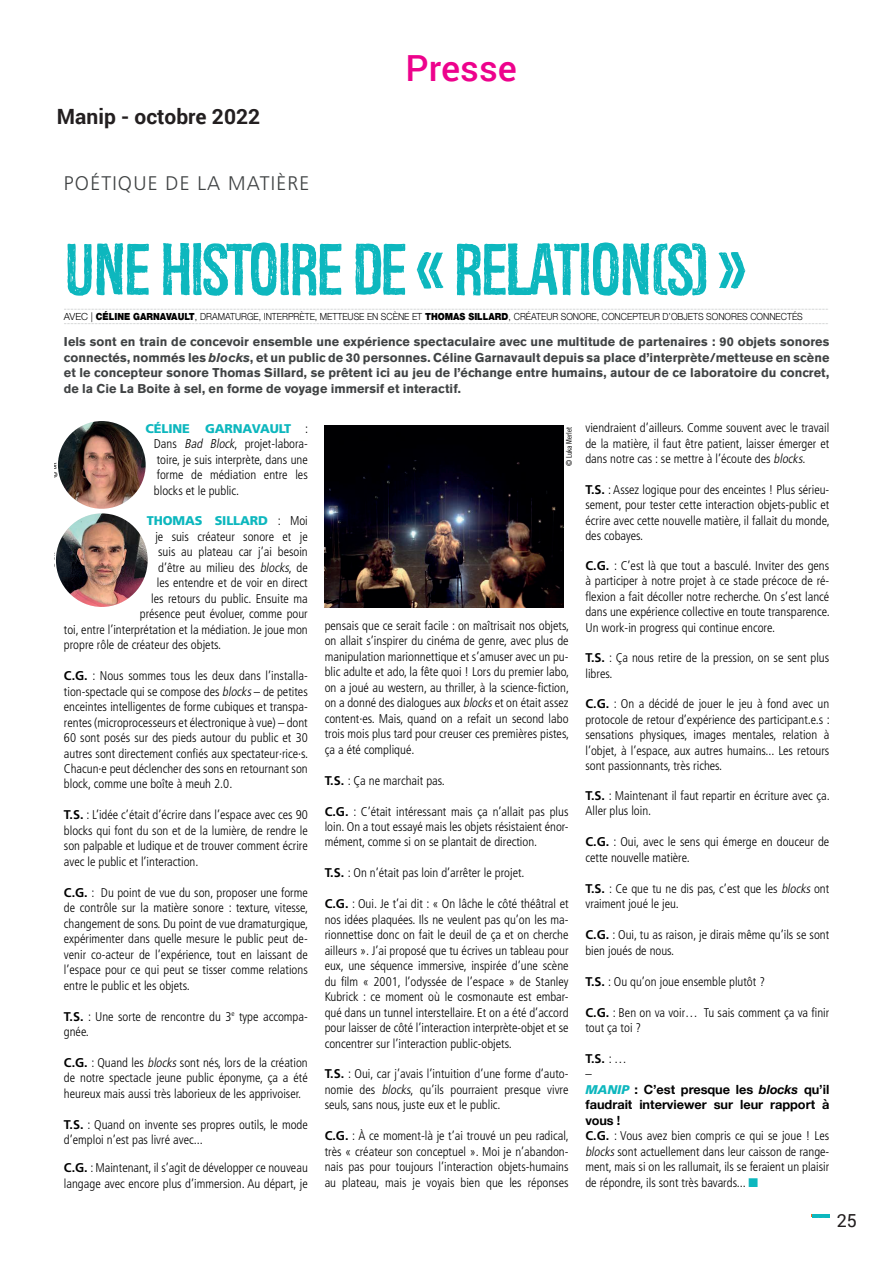
<style>
.page{position:relative;width:893px;height:1263px;background:#fff}
.page>*{position:absolute;margin:0;border:0;box-sizing:border-box;transform-origin:0 0}
.t1{font:70.35px "Redgar";letter-spacing:-.04em;color:#0db7be}
.t2{font:500 36px "Roboto";color:#ed028c}
.t3{font:700 21px "Roboto";color:#231f20}
.t4{font:300 19.65px "Frutiger";letter-spacing:.06em;color:#404344}
.t5{font:18px "Roboto";color:#231f20}
.t6{font:300 condensed 12.6px/15.5px "Frutiger";color:#000001;text-align:justify}
.t7{font:700 12.6px/15.5px "Akzidenz Grotesk BE";letter-spacing:.005em;color:#404344;text-align:justify}
.t8{font:700 12.6px/15.5px "Helvetica Neue";color:#000001;text-align:justify}
.t9{font:900 12.6px "Frutiger";letter-spacing:-.01em;color:#0db7be}
.t10{font:700 12.6px/15.5px "Frutiger";color:#000001}
.t11{font:300 9.9px "Helvetica Neue LT Std";color:#000001}
.t12{font:7.8px "Trade Gothic Cond Eighteen";color:#000001}
.s1{font-weight:900}
.s2{font-style:italic}
.s3{font-weight:900;font-stretch:normal;color:#0db7be}
.s4{font-weight:300;font-stretch:condensed;color:#000001}
.s5{font-weight:700;font-stretch:normal}
.s6{font-weight:300;font-stretch:condensed}
.s7{font-family:"Frutiger";font-weight:900;font-style:italic;color:#0db7be}
</style>
<div class="page">
<hr style="left:812px;top:1214px;width:17px;height:3px;background:#0db7be">
<img style="left:56px;top:513px;width:92px;height:94px">
<img style="left:58px;top:421px;width:88px;height:88px;border-radius:44px">
<svg style="left:64px;top:309px;width:764px;height:1px"></svg>
<svg style="left:64px;top:323px;width:764px;height:1px"></svg>
<img style="left:325px;top:426px;width:239px;height:182px">
<h3 class="t3" style="left:57px;top:102px;width:205px">Manip - octobre 2022</h3>
<h3 class="t4" style="left:64px;top:172px;width:247px">POÉTIQUE DE LA MATIÈRE</h3>
<h2 class="t2" style="left:405px;top:43px;width:113px">Presse</h2>
<h1 class="t1" style="left:64px;top:230px;width:684px">UNE HISTOIRE DE « RELATION(S) »</h1>
<p class="t11" style="left:64px;top:311px;width:740px">AVEC | <span class="s1">CÉLINE GARNAVAULT</span>, DRAMATURGE, INTERPRÈTE, METTEUSE EN SCÈNE ET <span class="s1">THOMAS SILLARD</span>, CRÉATEUR SONORE, CONCEPTEUR D’OBJETS SONORES CONNECTÉS</p>
<p class="t7" style="left:64px;top:334px;width:767px">Iels sont en train de concevoir ensemble une expérience spectaculaire avec une multitude de partenaires : 90 objets sonores connectés, nommés les <span class="s2">blocks</span>, et un public de 30 personnes. Céline Garnavault depuis sa place d’interprète/metteuse en scène et le concepteur sonore Thomas Sillard, se prêtent ici au jeu de l’échange entre humains, autour de ce laboratoire du concret, de la Cie La Boite à sel, en forme de voyage immersif et interactif.</p>
<p class="t12" style="left:564px;top:466px;width:41px;rotate:-90deg">© Luka Merlet</p>
<p class="t6" style="left:154px;top:421px;width:156px;text-indent:-8px"><span class="s3">CÉLINE GARNAVAULT</span> :<br>Dans <span class="s2">Bad Block</span>, projet-labora&shy;toire, je suis interprète, dans une forme de médiation entre les blocks et le public.</p>
<p class="t9" style="left:147px;top:513px;width:162px">THOMAS SILLARD <span class="s4">: Moi</span></p>
<p class="t6" style="left:155px;top:529px;width:154px">je suis créateur sonore et je</p>
<p class="t6" style="left:158px;top:544px;width:151px">suis au plateau car j’ai besoin</p>
<p class="t6" style="left:158px;top:560px;width:151px">d’être au milieu des <span class="s2">blocks</span>, de</p>
<p class="t6" style="left:157px;top:575px;width:153px">les entendre et de voir en direct</p>
<p class="t6" style="left:151px;top:591px;width:158px">les retours du public. Ensuite ma</p>
<p class="t6" style="left:140px;top:606px;width:169px">présence peut évoluer, comme pour</p>
<p class="t6" style="left:64px;top:622px;width:245px">toi, entre l’interprétation et la médiation. Je joue mon</p>
<p class="t6" style="left:64px;top:637px;width:159px">propre rôle de créateur des objets.</p>
<p class="t6" style="left:64px;top:668px;width:246px"><span class="s5">C.G.</span> : Nous sommes tous les deux dans l’installa&shy;tion-spectacle qui se compose des <span class="s2">blocks</span>– de petites enceintes intelligentes de forme cubiques et transpa&shy;rentes (microprocesseurs et électronique à vue) – dont 60 sont posés sur des pieds autour du public et 30 autres sont directement confiés aux spectateur·rice·s.<br>Chacun·e peut déclencher des sons en retournant son block, comme une boîte à meuh 2.0.</p>
<p class="t6" style="left:64px;top:807px;width:245px"><span class="s5">T.S.</span> : L’idée c’était d’écrire dans l’espace avec ces 90 blocks qui font du son et de la lumière, de rendre le son palpable et ludique et de trouver comment écrire avec le public et l’interaction.</p>
<p class="t6" style="left:64px;top:885px;width:246px"><span class="s5">C.G.</span> : Du point de vue du son, proposer une forme de contrôle sur la matière sonore : texture, vitesse, changement de sons. Du point de vue dramaturgique, expérimenter dans quelle mesure le public peut de&shy;venir co-acteur de l’expérience, tout en laissant de l’espace pour ce qui peut se tisser comme relations entre le public et les objets.</p>
<p class="t6" style="left:64px;top:1008px;width:245px"><span class="s5">T.S.</span> : Une sorte de rencontre du 3<sup>e</sup> type accompa&shy;gnée.</p>
<p class="t6" style="left:64px;top:1055px;width:245px"><span class="s5">C.G.</span> : Quand les <span class="s2">blocks</span> sont nés, lors de la création de notre spectacle jeune public éponyme, ça a été heureux mais aussi très laborieux de les apprivoiser.</p>
<p class="t6" style="left:64px;top:1117px;width:245px"><span class="s5">T.S.</span> : Quand on invente ses propres outils, le mode d’emploi n’est pas livré avec...</p>
<p class="t6" style="left:64px;top:1160px;width:245px"><span class="s5">C.G.</span> : Maintenant, il s’agit de développer ce nouveau langage avec encore plus d’immersion. Au départ, je</p>
<p class="t6" style="left:585px;top:420px;width:245px">viendraient d’ailleurs. Comme souvent avec le travail de la matière, il faut être patient, laisser émerger et dans notre cas : se mettre à l’écoute des <span class="s2">blocks</span>.</p>
<p class="t6" style="left:585px;top:482px;width:246px"><span class="s5">T.S.</span> : Assez logique pour des enceintes ! Plus sérieu&shy;sement, pour tester cette interaction objets-public et écrire avec cette nouvelle matière, il fallait du monde, des cobayes.</p>
<p class="t6" style="left:585px;top:558px;width:246px"><span class="s5">C.G.</span> : C’est là que tout a basculé. Inviter des gens à participer à notre projet à ce stade précoce de ré&shy;flexion a fait décoller notre recherche. On s’est lancé dans une expérience collective en toute transparence.<br>Un work-in progress qui continue encore.</p>
<p class="t6" style="left:585px;top:650px;width:245px"><span class="s5">T.S.</span> : Ça nous retire de la pression, on se sent plus libres.</p>
<p class="t6" style="left:585px;top:696px;width:246px"><span class="s5">C.G.</span> : On a décidé de jouer le jeu à fond avec un protocole de retour d’expérience des participant.e.s : sensations physiques, images mentales, relation à l’objet, à l’espace, aux autres humains... Les retours sont passionnants, très riches.</p>
<p class="t6" style="left:585px;top:788px;width:246px"><span class="s5">T.S.</span> : Maintenant il faut repartir en écriture avec ça.<br>Aller plus loin.</p>
<p class="t6" style="left:585px;top:834px;width:245px"><span class="s5">C.G.</span> : Oui, avec le sens qui émerge en douceur de cette nouvelle matière.</p>
<p class="t6" style="left:585px;top:881px;width:245px"><span class="s5">T.S.</span> : Ce que tu ne dis pas, c’est que les <span class="s2">blocks</span> ont vraiment joué le jeu.</p>
<p class="t6" style="left:585px;top:927px;width:245px"><span class="s5">C.G.</span> : Oui, tu as raison, je dirais même qu’ils se sont bien joués de nous.</p>
<p class="t6" style="left:585px;top:974px;width:181px"><span class="s5">T.S.</span> : Ou qu’on joue ensemble plutôt ?</p>
<p class="t6" style="left:585px;top:1004px;width:245px"><span class="s5">C.G.</span> : Ben on va voir… Tu sais comment ça va finir tout ça toi ?</p>
<p class="t10" style="left:585px;top:1051px;width:43px">T.S. <span class="s6">: … –</span></p>
<p class="t8" style="left:585px;top:1082px;width:245px"><span class="s7">MANIP</span> : C’est presque les <span class="s2">blocks</span> qu’il faudrait interviewer sur leur rapport à vous !</p>
<p class="t6" style="left:585px;top:1128px;width:245px"><span class="s5">C.G.</span> : Vous avez bien compris ce qui se joue ! Les <span class="s2">blocks</span>sont actuellement dans leur caisson de range&shy;ment, mais si on les rallumait, ils se feraient un plaisir de répondre, ils sont très bavards...</p>
<p class="t6" style="left:325px;top:618px;width:246px">pensais que ce serait facile : on maîtrisait nos objets, on allait s’inspirer du cinéma de genre, avec plus de manipulation marionnettique et s’amuser avec un pu&shy;blic adulte et ado, la fête quoi ! Lors du premier labo, on a joué au western, au thriller, à la science-fiction, on a donné des dialogues aux <span class="s2">blocks</span>et on était assez content·es. Mais, quand on a refait un second labo trois mois plus tard pour creuser ces premières pistes, ça a été compliqué.</p>
<p class="t6" style="left:325px;top:773px;width:122px"><span class="s5">T.S.</span> : Ça ne marchait pas.</p>
<p class="t6" style="left:325px;top:804px;width:245px"><span class="s5">C.G.</span> : C’était intéressant mais ça n’allait pas plus loin. On a tout essayé mais les objets résistaient énor&shy;mément, comme si on se plantait de direction.</p>
<p class="t6" style="left:325px;top:865px;width:201px"><span class="s5">T.S.</span> : On n’était pas loin d’arrêter le projet.</p>
<p class="t6" style="left:325px;top:896px;width:245px"><span class="s5">C.G.</span> : Oui. Je t’ai dit : « On lâche le côté théâtral et nos idées plaquées. Ils ne veulent pas qu’on les ma&shy;rionnettise donc on fait le deuil de ça et on cherche ailleurs ». J’ai proposé que tu écrives un tableau pour eux, une séquence immersive, inspirée d’une scène du film « 2001, l’odyssée de l’espace » de Stanley Kubrick : ce moment où le cosmonaute est embar&shy;qué dans un tunnel interstellaire. Et on a été d’accord pour laisser de côté l’interaction interprète-objet et se concentrer sur l’interaction public-objets.</p>
<p class="t6" style="left:325px;top:1066px;width:245px"><span class="s5">T.S.</span> : Oui, car j’avais l’intuition d’une forme d’auto&shy;nomie des <span class="s2">blocks</span>, qu’ils pourraient presque vivre seuls, sans nous, juste eux et le public.</p>
<p class="t6" style="left:325px;top:1128px;width:246px"><span class="s5">C.G.</span> : À ce moment-là je t’ai trouvé un peu radical, très « créateur son conceptuel ». Moi je n’abandon&shy;nais pas pour toujours l’interaction objets-humains au plateau, mais je voyais bien que les réponses</p>
<h3 class="t5" style="left:837px;top:1208px;width:22px">25</h3>
</div>
